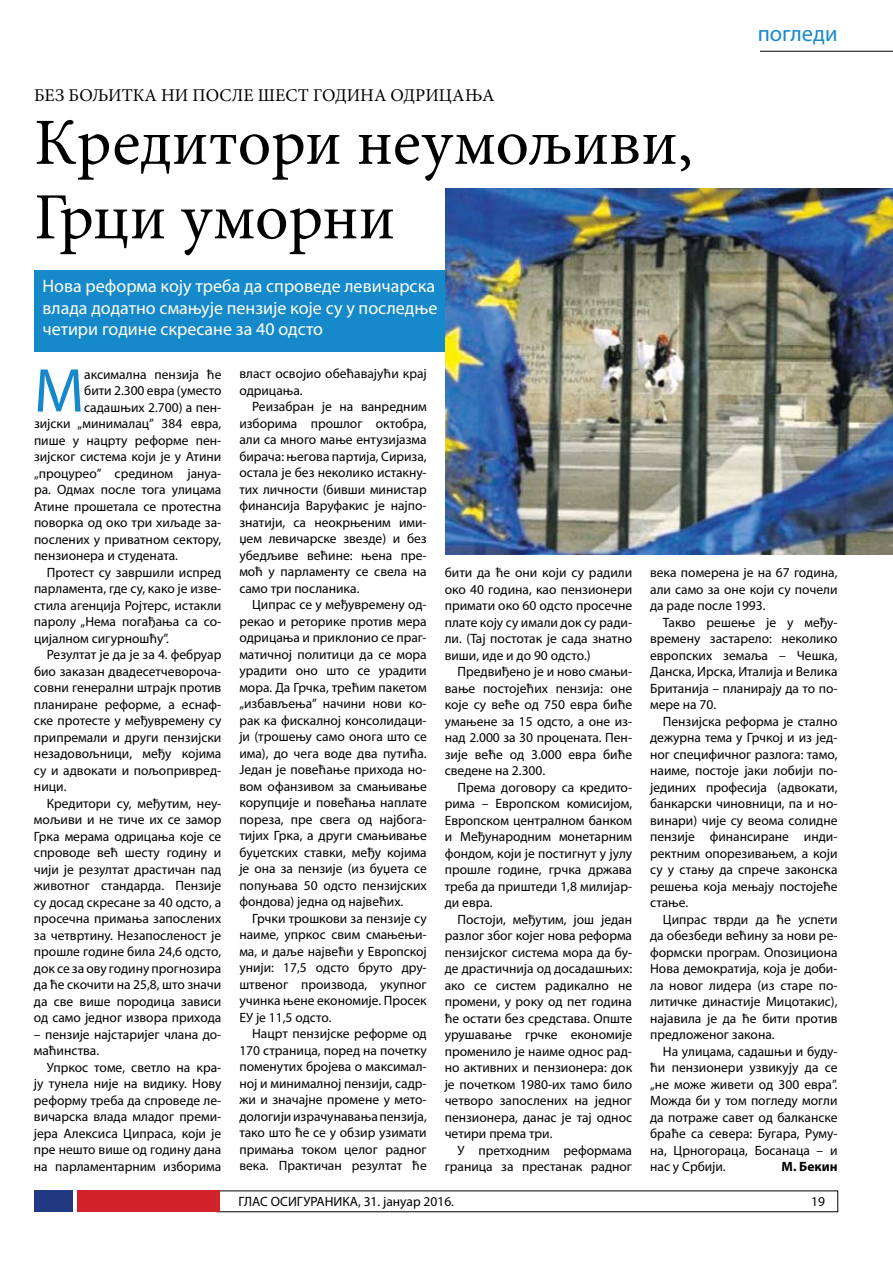
<style>
.page{position:relative;width:893px;height:1263px;background:#fff}
.page>*{position:absolute;margin:0;border:0;box-sizing:border-box;transform-origin:0 0}
.t1{font:66px/74.6px "Minion Pro";color:#000}
.t2{font:62.4px "Myriad Pro";color:#1689ca}
.t3{font:22.5px "Myriad Pro";color:#1689ca}
.t4{font:18px/21.6px "Myriad Pro";color:#fff}
.t5{font:18px "Minion Pro";color:#000}
.t6{font:13.5px/16.5px "Myriad Pro";color:#000;text-align:justify}
.t7{font:700 13.5px "Myriad Pro";color:#000}
</style>
<div class="page">
<div style="left:34px;top:1191px;width:38px;height:21px;background:#213982"></div>
<div style="left:77px;top:1191px;width:142px;height:21px;background:#d2232a"></div>
<hr style="left:760px;top:51px;width:133px;height:1px;background:#000">
<div style="left:34px;top:270px;width:419px;height:81px;background:#1689ca"></div>
<img style="left:445px;top:188px;width:448px;height:367px">
<h3 class="t5" style="left:34px;top:85px;width:462px">БЕЗ БОЉИТКА НИ ПОСЛЕ ШЕСТ ГОДИНА ОДРИЦАЊА</h3>
<h1 class="t1" style="left:34px;top:108px;width:660px">Кредитори неумољиви,<br>Грци уморни</h1>
<h3 class="t4" style="left:43px;top:275px;width:396px">Нова реформа коју треба да спроведе левичарска влада додатно смањује пензије које су у последње четири године скресане за 40 одсто</h3>
<h3 class="t3" style="left:758px;top:20px;width:82px">погледи</h3>
<h2 class="t2" style="left:34px;top:352px;width:52px">М</h2>
<p class="t6" style="left:84px;top:366px;width:139px">аксимална пензија ће</p>
<p class="t6" style="left:84px;top:382px;width:139px">бити 2.300 евра (уместо</p>
<p class="t6" style="left:84px;top:399px;width:138px">садашњих 2.700) а пен-</p>
<p class="t6" style="left:34px;top:415px;width:189px">зијски „минималац” 384 евра,</p>
<p class="t6" style="left:34px;top:432px;width:188px">пише у нацрту реформе пен-</p>
<p class="t6" style="left:34px;top:448px;width:189px">зијског система који је у Атини</p>
<p class="t6" style="left:34px;top:465px;width:188px">„процурео” средином јануа-</p>
<p class="t6" style="left:34px;top:481px;width:189px">ра. Одмах после тога улицама</p>
<p class="t6" style="left:34px;top:498px;width:189px">Атине прошетала се протестна</p>
<p class="t6" style="left:34px;top:514px;width:188px">поворка од око три хиљаде за-</p>
<p class="t6" style="left:34px;top:531px;width:189px">послених у приватном сектору,</p>
<p class="t6" style="left:34px;top:547px;width:146px">пензионера и студената.</p>
<p class="t6" style="left:47px;top:564px;width:176px">Протест су завршили испред</p>
<p class="t6" style="left:34px;top:580px;width:188px">парламента, где су, како је изве-</p>
<p class="t6" style="left:34px;top:597px;width:189px">стила агенција Ројтерс, истакли</p>
<p class="t6" style="left:34px;top:613px;width:188px">паролу „Нема погађања са со-</p>
<p class="t6" style="left:34px;top:630px;width:136px">цијалном сигурношћу”.</p>
<p class="t6" style="left:47px;top:646px;width:176px">Резултат је да је за 4. фебруар</p>
<p class="t6" style="left:34px;top:663px;width:188px">био заказан двадесетчевороча-</p>
<p class="t6" style="left:34px;top:679px;width:189px">совни генерални штрајк против</p>
<p class="t6" style="left:34px;top:696px;width:188px">планиране реформе, а еснаф-</p>
<p class="t6" style="left:34px;top:712px;width:189px">ске протесте у међувремену су</p>
<p class="t6" style="left:34px;top:729px;width:189px">припремали и други пензијски</p>
<p class="t6" style="left:34px;top:745px;width:189px">незадовољници, међу којима</p>
<p class="t6" style="left:34px;top:761px;width:188px">су и адвокати и пољопривред-</p>
<p class="t6" style="left:34px;top:778px;width:34px">ници.</p>
<p class="t6" style="left:47px;top:794px;width:175px">Кредитори су, међутим, неу-</p>
<p class="t6" style="left:34px;top:811px;width:189px">мољиви и не тиче их се замор</p>
<p class="t6" style="left:34px;top:827px;width:189px">Грка мерама одрицања које се</p>
<p class="t6" style="left:34px;top:844px;width:189px">спроводе већ шесту годину и</p>
<p class="t6" style="left:34px;top:860px;width:189px">чији је резултат драстичан пад</p>
<p class="t6" style="left:34px;top:877px;width:189px">животног стандарда. Пензије</p>
<p class="t6" style="left:34px;top:893px;width:189px">су досад скресане за 40 одсто, а</p>
<p class="t6" style="left:34px;top:910px;width:189px">просечна примања запослених</p>
<p class="t6" style="left:34px;top:926px;width:189px">за четвртину. Незапосленост је</p>
<p class="t6" style="left:34px;top:943px;width:189px">прошле године била 24,6 одсто,</p>
<p class="t6" style="left:34px;top:959px;width:189px">док се за ову годину прогнозира</p>
<p class="t6" style="left:34px;top:976px;width:189px">да ће скочити на 25,8, што значи</p>
<p class="t6" style="left:34px;top:992px;width:189px">да све више породица зависи</p>
<p class="t6" style="left:34px;top:1009px;width:189px">од само једног извора прихода</p>
<p class="t6" style="left:34px;top:1025px;width:188px">– пензије најстаријег члана до&shy;маћинства.</p>
<p class="t6" style="left:34px;top:1058px;width:189px;text-indent:13px">Упркос томе, светло на кра&shy;ју тунела није на видику. Нову реформу треба да спроведе ле&shy;вичарска влада младог преми&shy;јера Алексиса Ципраса, који је пре нешто више од годину дана на парламентарним изборима</p>
<p class="t6" style="left:239px;top:365px;width:189px">власт освојио обећавајући крај одрицања.</p>
<p class="t6" style="left:239px;top:398px;width:189px;text-indent:13px">Реизабран је на ванредним изборима прошлог октобра, али са много мање ентузијазма бирача: његова партија, Сириза, остала је без неколико истакну&shy;тих личности (бивши министар финансија Варуфакис је најпо&shy;знатији, са неокрњеним ими&shy;џем левичарске звезде) и без убедљиве већине: њена пре&shy;моћ у парламенту се свела на само три посланика.</p>
<p class="t6" style="left:239px;top:596px;width:189px;text-indent:13px">Ципрас се у међувремену од&shy;рекао и реторике против мера одрицања и приклонио се праг&shy;матичној политици да се мора урадити оно што се урадити мора. Да Грчка, трећим пакетом „избављења” начини нови ко&shy;рак ка фискалној консолидаци&shy;ји (трошењу само онога што се има), до чега воде два путића.<br>Један је повећање прихода но&shy;вом офанзивом за смањивање корупције и повећања наплате пореза, пре свега од најбога&shy;тијих Грка, а други смањивање буџетских ставки, међу којима је она за пензије (из буџета се попуњава 50 одсто пензијских фондова) једна од највећих.</p>
<p class="t6" style="left:239px;top:910px;width:189px;text-indent:13px">Грчки трошкови за пензије су наиме, упркос свим смањењи&shy;ма, и даље највећи у Европској унији: 17,5 одсто бруто дру&shy;штвеног производа, укупног учинка њене економије. Просек ЕУ је 11,5 одсто.</p>
<p class="t6" style="left:239px;top:1025px;width:189px;text-indent:13px">Нацрт пензијске реформе од 170 страница, поред на почетку поменутих бројева о максимал&shy;ној и минималној пензији, садр&shy;жи и значајне промене у мето&shy;дологији израчунавања пензија, тако што ће се у обзир узимати примања током целог радног века. Практичан резултат ће</p>
<p class="t6" style="left:445px;top:564px;width:189px">бити да ће они који су радили око 40 година, као пензионери примати око 60 одсто просечне плате коју су имали док су ради&shy;ли. (Тај постотак је сада знатно виши, иде и до 90 одсто.)</p>
<p class="t6" style="left:445px;top:663px;width:189px;text-indent:13px">Предвиђено је и ново смањи&shy;вање постојећих пензија: оне које су веће од 750 евра биће умањене за 15 одсто, а оне из&shy;над 2.000 за 30 процената. Пен&shy;зије веће од 3.000 евра биће сведене на 2.300.</p>
<p class="t6" style="left:445px;top:779px;width:189px;text-indent:13px">Према договору са кредито&shy;рима – Европском комисијом, Европском централном банком и Међународним монетарним фондом, који је постигнут у јулу прошле године, грчка држава треба да приштеди 1,8 милијар&shy;ди евра.</p>
<p class="t6" style="left:445px;top:911px;width:189px;text-indent:13px">Постоји, међутим, још један разлог због којег нова реформа пензијског система мора да бу&shy;де драстичнија од досадашњих: ако се систем радикално не промени, у року од пет година ће остати без средстава. Опште урушавање грчке економије променило је наиме однос рад&shy;но активних и пензионера: док је почетком 1980-их тамо било четворо запослених на једног пензионера, данас је тај однос четири према три.</p>
<p class="t6" style="left:445px;top:1142px;width:189px;text-align:right">У претходним реформама граница за престанак радног</p>
<p class="t6" style="left:650px;top:564px;width:189px">века померена је на 67 година, али само за оне који су почели да раде после 1993.</p>
<p class="t6" style="left:650px;top:614px;width:189px;text-indent:13px">Такво решење је у међу&shy;времену застарело: неколико европских земаља – Чешка, Данска, Ирска, Италија и Велика Британија – планирају да то по&shy;мере на 70.</p>
<p class="t6" style="left:650px;top:713px;width:189px;text-indent:13px">Пензијска реформа је стално дежурна тема у Грчкој и из јед&shy;ног специфичног разлога: тамо, наиме, постоје јаки лобији по&shy;јединих професија (адвокати, банкарски чиновници, па и но&shy;винари) чије су веома солидне пензије финансиране инди&shy;ректним опорезивањем, а који су у стању да спрече законска решења која мењају постојеће стање.</p>
<p class="t6" style="left:650px;top:911px;width:189px;text-indent:13px">Ципрас тврди да ће успети да обезбеди већину за нови ре&shy;формски програм. Опозициона Нова демократија, која је доби&shy;ла новог лидера (из старе по&shy;литичке династије Мицотакис), најавила је да ће бити против предложеног закона.</p>
<p class="t6" style="left:650px;top:1043px;width:189px;text-indent:13px">На улицама, садашњи и буду&shy;ћи пензионери узвикују да се „не може живети од 300 евра”.<br>Можда би у том погледу могли да потраже савет од балканске браће са севера: Бугара, Руму&shy;на, Црногораца, Босанаца – и нас у Србији.</p>
<p class="t7" style="left:782px;top:1158px;width:57px">М. Бекин</p>
<p class="t6" style="left:239px;top:1193px;width:217px">ГЛАС ОСИГУРАНИКА, 31. јануар 2016.</p>
<p class="t6" style="left:811px;top:1193px;width:15px">19</p>
</div>
